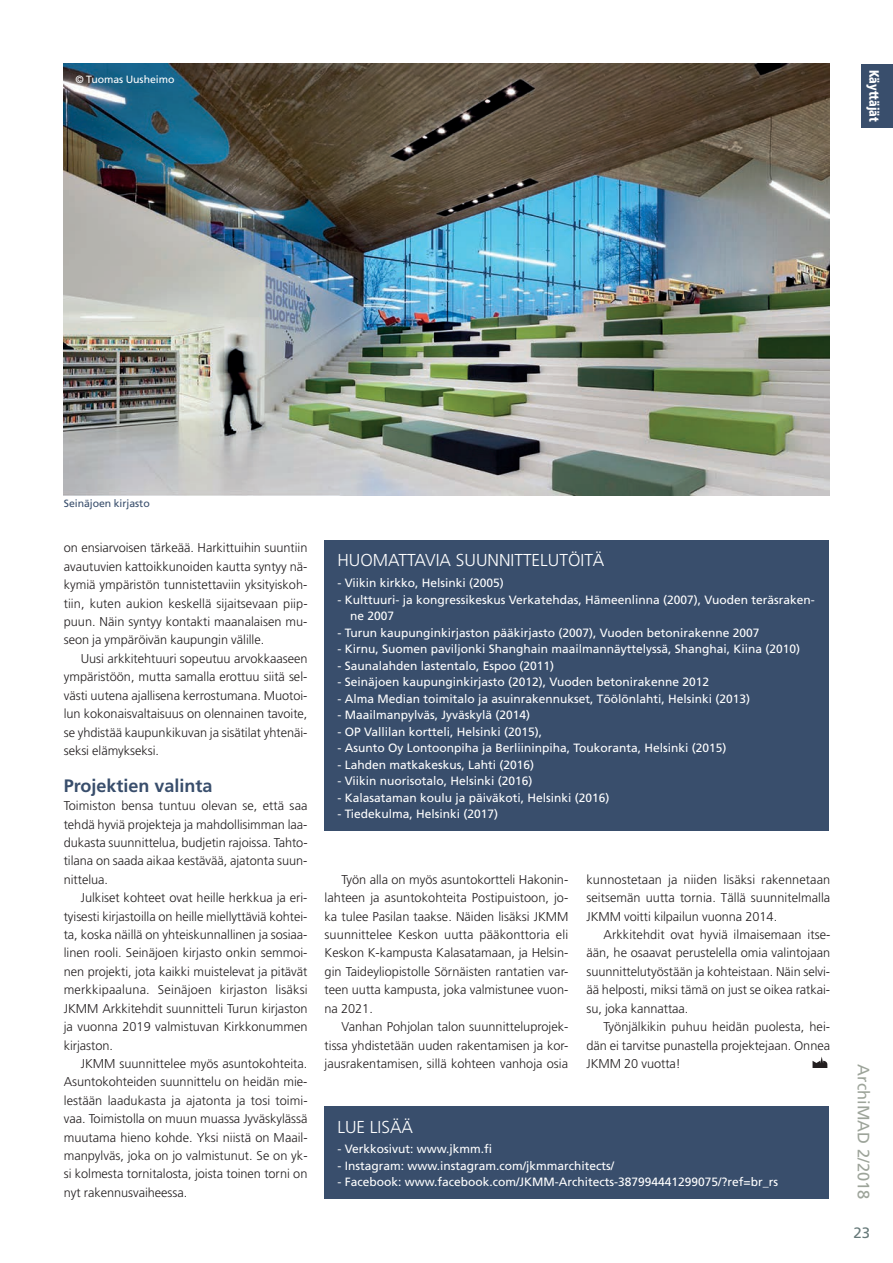
<style>
.page{position:relative;width:893px;height:1263px;background:#fff}
.page>*{position:absolute;margin:0;border:0;box-sizing:border-box;transform-origin:0 0}
.t1{font:700 18px "Frutiger";color:#394e6c}
.t2{font:300 17.25px "Frutiger";color:#fff}
.t3{font:16.5px "Frutiger";color:#9da49a}
.t4{font:15px "Frutiger";color:#667979}
.t5{font:900 13.5px "Frutiger";color:#fff;scale:.8 1}
.t6{font:300 12.75px/18.5px "Frutiger";letter-spacing:-.005em;color:#231f20;text-align:justify}
.t7{font:12px/16.5px "Frutiger";color:#fff}
.t8{font:10.5px "Frutiger";letter-spacing:-.005em;color:#394e6c}
.t9{font:10.5px "Frutiger";letter-spacing:-.005em;color:#fff}
</style>
<div class="page">
<div style="left:325px;top:1106px;width:504px;height:93px;background:#394e6c"></div>
<img style="left:64px;top:64px;width:765px;height:431px">
<svg style="left:812px;top:1057px;width:15px;height:11px"></svg>
<div style="left:325px;top:540px;width:504px;height:291px;background:#394e6c"></div>
<div style="left:862px;top:64px;width:31px;height:64px;background:#394e6c"></div>
<p class="t5" style="left:882px;top:70px;width:67px;rotate:90deg">Käyttäjät</p>
<p class="t9" style="left:75px;top:73px;width:101px">© Tuomas Uusheimo</p>
<p class="t5" style="left:882px;top:70px;width:60px;rotate:90deg">Ohjelma</p>
<p class="t8" style="left:64px;top:497px;width:87px">Seinäjoen kirjasto</p>
<p class="t6" style="left:64px;top:539px;width:245px">on ensiarvoisen tärkeää. Harkittuihin suuntiin avautuvien kattoikkunoiden kautta syntyy nä&shy;kymiä ympäristön tunnistettaviin yksityiskoh&shy;tiin, kuten aukion keskellä sijaitsevaan piip&shy;puun. Näin syntyy kontakti maanalaisen mu&shy;seon ja ympäröivän kaupungin välille.</p>
<p class="t6" style="left:64px;top:649px;width:245px;text-indent:17px">Uusi arkkitehtuuri sopeutuu arvokkaaseen ympäristöön, mutta samalla erottuu siitä sel&shy;västi uutena ajallisena kerrostumana. Muotoi&shy;lun kokonaisvaltaisuus on olennainen tavoite, se yhdistää kaupunkikuvan ja sisätilat yhtenäi&shy;seksi elämykseksi.</p>
<h1 class="t1" style="left:64px;top:775px;width:150px">Projektien valinta</h1>
<p class="t6" style="left:64px;top:796px;width:245px">Toimiston bensa tuntuu olevan se, että saa tehdä hyviä projekteja ja mahdollisimman laa&shy;dukasta suunnittelua, budjetin rajoissa. Tahto&shy;tilana on saada aikaa kestävää, ajatonta suun&shy;nittelua.</p>
<p class="t6" style="left:64px;top:888px;width:245px;text-indent:17px">Julkiset kohteet ovat heille herkkua ja eri&shy;tyisesti kirjastoilla on heille miellyttäviä kohtei&shy;ta, koska näillä on yhteiskunnallinen ja sosiaa&shy;linen rooli. Seinäjoen kirjasto onkin semmoi&shy;nen projekti, jota kaikki muistelevat ja pitävät merkkipaaluna. Seinäjoen kirjaston lisäksi JKMM Arkkitehdit suunnitteli Turun kirjaston ja vuonna 2019 valmistuvan Kirkkonummen kirjaston.</p>
<p class="t6" style="left:64px;top:1054px;width:245px;text-indent:17px">JKMM suunnittelee myös asuntokohteita.<br>Asuntokohteiden suunnittelu on heidän mie&shy;lestään laadukasta ja ajatonta ja tosi toimi&shy;vaa. Toimistolla on muun muassa Jyväskylässä muutama hieno kohde. Yksi niistä on Maail&shy;manpylväs, joka on jo valmistunut. Se on yk&shy;si kolmesta tornitalosta, joista toinen torni on nyt rakennusvaiheessa.</p>
<h2 class="t2" style="left:337px;top:551px;width:269px">HUOMATTAVIA SUUNNITTELUTÖITÄ</h2>
<p class="t7" style="left:337px;top:575px;width:168px">- Viikin kirkko, Helsinki (2005)</p>
<p class="t7" style="left:350px;top:591px;width:466px;text-indent:-13px">- Kulttuuri- ja kongressikeskus Verkatehdas, Hämeenlinna (2007), Vuoden teräsraken&shy;ne 2007</p>
<p class="t7" style="left:337px;top:624px;width:424px">- Turun kaupunginkirjaston pääkirjasto (2007), Vuoden betonirakenne 2007</p>
<p class="t7" style="left:337px;top:641px;width:464px">- Kirnu, Suomen paviljonki Shanghain maailmannäyttelyssä, Shanghai, Kiina (2010)</p>
<p class="t7" style="left:337px;top:657px;width:218px">- Saunalahden lastentalo, Espoo (2011)</p>
<p class="t7" style="left:337px;top:674px;width:373px">- Seinäjoen kaupunginkirjasto (2012), Vuoden betonirakenne 2012</p>
<p class="t7" style="left:337px;top:690px;width:414px">- Alma Median toimitalo ja asuinrakennukset, Töölönlahti, Helsinki (2013)</p>
<p class="t7" style="left:337px;top:707px;width:194px">- Maailmanpylväs, Jyväskylä (2014)</p>
<p class="t7" style="left:337px;top:723px;width:206px">- OP Vallilan kortteli, Helsinki (2015),</p>
<p class="t7" style="left:337px;top:740px;width:391px">- Asunto Oy Lontoonpiha ja Berliininpiha, Toukoranta, Helsinki (2015)</p>
<p class="t7" style="left:337px;top:756px;width:198px">- Lahden matkakeskus, Lahti (2016)</p>
<p class="t7" style="left:337px;top:773px;width:197px">- Viikin nuorisotalo, Helsinki (2016)</p>
<p class="t7" style="left:337px;top:789px;width:274px">- Kalasataman koulu ja päiväkoti, Helsinki (2016)</p>
<p class="t7" style="left:337px;top:806px;width:162px">- Tiedekulma, Helsinki (2017)</p>
<p class="t6" style="left:325px;top:870px;width:245px;text-indent:17px">Työn alla on myös asuntokortteli Hakonin&shy;lahteen ja asuntokohteita Postipuistoon, jo&shy;ka tulee Pasilan taakse. Näiden lisäksi JKMM suunnittelee Keskon uutta pääkonttoria eli Keskon K-kampusta Kalasatamaan, ja Helsin&shy;gin Taideyliopistolle Sörnäisten rantatien var&shy;teen uutta kampusta, joka valmistunee vuon&shy;na 2021.</p>
<p class="t6" style="left:325px;top:1017px;width:245px;text-indent:17px">Vanhan Pohjolan talon suunnitteluprojek&shy;tissa yhdistetään uuden rakentamisen ja kor&shy;jausrakentamisen, sillä kohteen vanhoja osia</p>
<p class="t6" style="left:586px;top:870px;width:245px">kunnostetaan ja niiden lisäksi rakennetaan seitsemän uutta tornia. Tällä suunnitelmalla JKMM voitti kilpailun vuonna 2014.</p>
<p class="t6" style="left:586px;top:925px;width:245px;text-indent:17px">Arkkitehdit ovat hyviä ilmaisemaan itse&shy;ään, he osaavat perustelella omia valintojaan suunnittelutyöstään ja kohteistaan. Näin selvi&shy;ää helposti, miksi tämä on just se oikea ratkai&shy;su, joka kannattaa.</p>
<p class="t6" style="left:586px;top:1017px;width:245px;text-indent:17px">Työnjälkikin puhuu heidän puolesta, hei&shy;dän ei tarvitse punastella projektejaan. Onnea JKMM 20 vuotta!</p>
<h2 class="t2" style="left:337px;top:1117px;width:77px">LUE LISÄÄ</h2>
<p class="t7" style="left:337px;top:1141px;width:156px">- Verkkosivut: www.jkmm.fi</p>
<p class="t7" style="left:337px;top:1157px;width:278px">- Instagram: www.instagram.com/jkmmarchitects/</p>
<p class="t7" style="left:337px;top:1174px;width:442px">- Facebook: www.facebook.com/JKMM-Architects-387994441299075/?ref=br_rs</p>
<p class="t3" style="left:873px;top:1064px;width:136px;rotate:90deg">ArchiMAD 2/2018</p>
<p class="t4" style="left:853px;top:1224px;width:18px">23</p>
</div>
